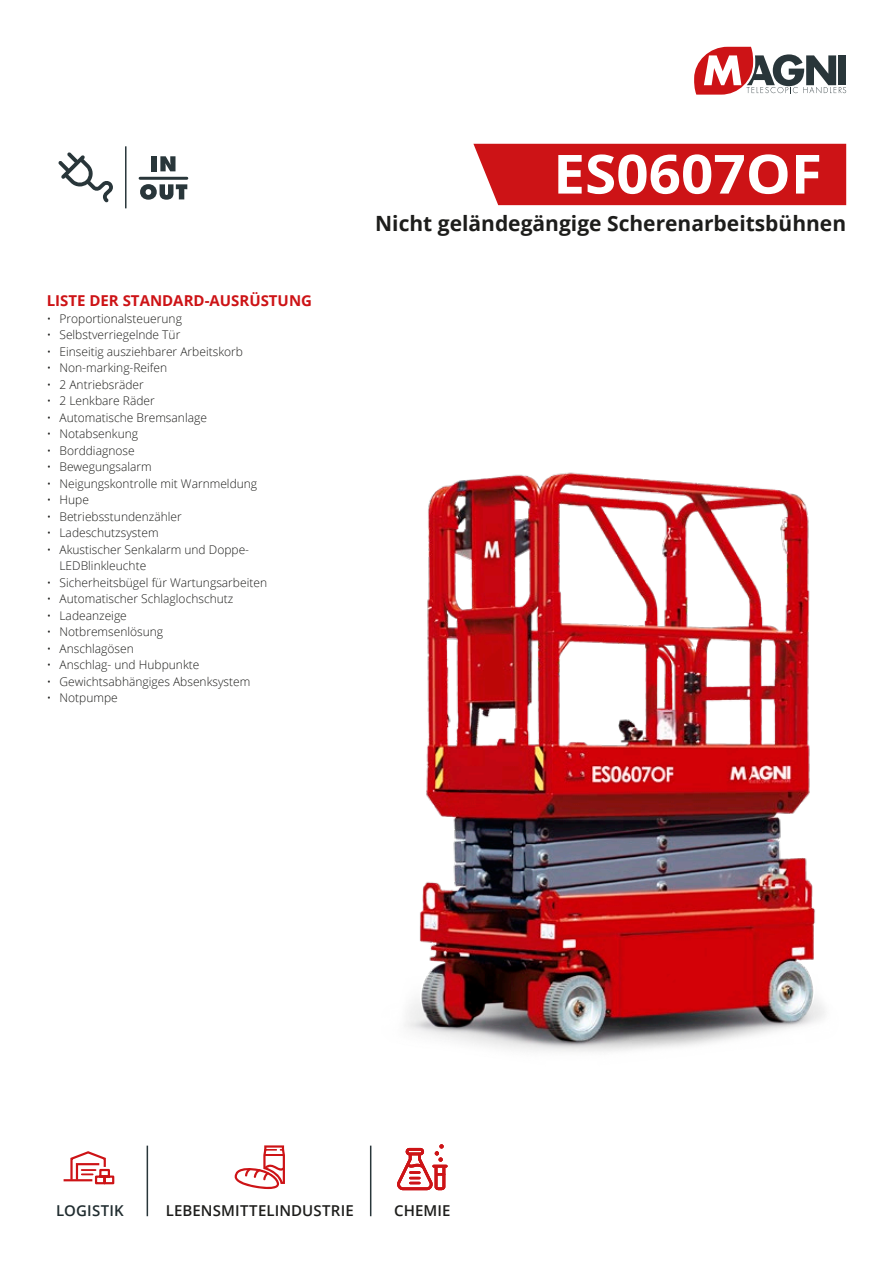
<style>
.page{position:relative;width:893px;height:1263px;background:#fff}
.page>*{position:absolute;margin:0;border:0;box-sizing:border-box;transform-origin:0 0}
.t1{font:700 54px "Open Sans";color:#fff;scale:1.05 1}
.t2{font:700 21px "Open Sans";color:#1d1d1b}
.t3{font:700 15px "Open Sans";color:#cd1316}
.t4{font:600 15px "Open Sans";letter-spacing:.005em;color:#1d1d1b}
.t5{font:600 15px "Open Sans";letter-spacing:.01em;color:#202c2f}
.t6{font:300 12px/16.5px "Open Sans";color:#1d1d1b}
</style>
<div class="page">
<svg style="left:694px;top:47px;width:152px;height:48px"></svg>
<div style="left:473px;top:144px;width:374px;height:61px;background:#cd1316"></div>
<img style="left:405px;top:472px;width:420px;height:580px">
<div style="left:152px;top:156px;width:5px;height:15px;background:#29363a"></div>
<svg style="left:160px;top:156px;width:15px;height:15px"></svg>
<svg style="left:140px;top:184px;width:47px;height:16px"></svg>
<hr style="left:140px;top:177px;width:47px;height:3px;background:#29363a">
<hr style="left:125px;top:146px;width:2px;height:62px;background:#29363a">
<svg style="left:58px;top:152px;width:55px;height:50px"></svg>
<svg style="left:69px;top:1151px;width:46px;height:34px"></svg>
<hr style="left:64px;top:1179px;width:28px;height:2px;background:#cd1316">
<hr style="left:147px;top:1145px;width:1px;height:71px;background:#29363a">
<hr style="left:370px;top:1145px;width:1px;height:71px;background:#29363a">
<svg style="left:397px;top:1144px;width:50px;height:46px"></svg>
<svg style="left:235px;top:1145px;width:50px;height:44px"></svg>
<h1 class="t1" style="left:553px;top:136px;width:257px">ES0607OF</h1>
<p class="t3" style="left:47px;top:290px;width:267px">LISTE DER STANDARD-AUSRÜSTUNG</p>
<p class="t6" style="left:47px;top:310px;width:137px">• Proportionalsteuerung</p>
<p class="t6" style="left:47px;top:326px;width:135px">• Selbstverriegelnde Tür</p>
<p class="t6" style="left:47px;top:343px;width:198px">• Einseitig ausziehbarer Arbeitskorb</p>
<p class="t6" style="left:47px;top:359px;width:122px">• Non-marking-Reifen</p>
<p class="t6" style="left:47px;top:376px;width:99px">• 2 Antriebsräder</p>
<p class="t6" style="left:47px;top:392px;width:110px">• 2 Lenkbare Räder</p>
<p class="t6" style="left:47px;top:409px;width:162px">• Automatische Bremsanlage</p>
<p class="t6" style="left:47px;top:425px;width:93px">• Notabsenkung</p>
<p class="t6" style="left:47px;top:442px;width:89px">• Borddiagnose</p>
<p class="t6" style="left:47px;top:458px;width:107px">• Bewegungsalarm</p>
<p class="t6" style="left:47px;top:475px;width:212px">• Neigungskontrolle mit Warnmeldung</p>
<p class="t6" style="left:47px;top:491px;width:44px">• Hupe</p>
<p class="t6" style="left:47px;top:508px;width:137px">• Betriebsstundenzähler</p>
<p class="t6" style="left:47px;top:524px;width:113px">• Ladeschutzsystem</p>
<p class="t6" style="left:59px;top:541px;width:191px;text-indent:-13px">• Akustischer Senkalarm und Doppe-<br>LEDBlinkleuchte</p>
<p class="t6" style="left:47px;top:574px;width:222px">• Sicherheitsbügel für Wartungsarbeiten</p>
<p class="t6" style="left:47px;top:590px;width:188px">• Automatischer Schlaglochschutz</p>
<p class="t6" style="left:47px;top:607px;width:82px">• Ladeanzeige</p>
<p class="t6" style="left:47px;top:623px;width:118px">• Notbremsenlösung</p>
<p class="t6" style="left:47px;top:640px;width:89px">• Anschlagösen</p>
<p class="t6" style="left:47px;top:656px;width:154px">• Anschlag- und Hubpunkte</p>
<p class="t6" style="left:47px;top:673px;width:205px">• Gewichtsabhängiges Absenksystem</p>
<p class="t6" style="left:47px;top:689px;width:73px">• Notpumpe</p>
<h2 class="t2" style="left:375px;top:208px;width:472px">Nicht geländegängige Scherenarbeitsbühnen</h2>
<p class="t5" style="left:56px;top:1200px;width:69px">LOGISTIK</p>
<p class="t4" style="left:166px;top:1200px;width:190px">LEBENSMITTELINDUSTRIE</p>
<p class="t4" style="left:394px;top:1200px;width:58px">CHEMIE</p>
</div>
